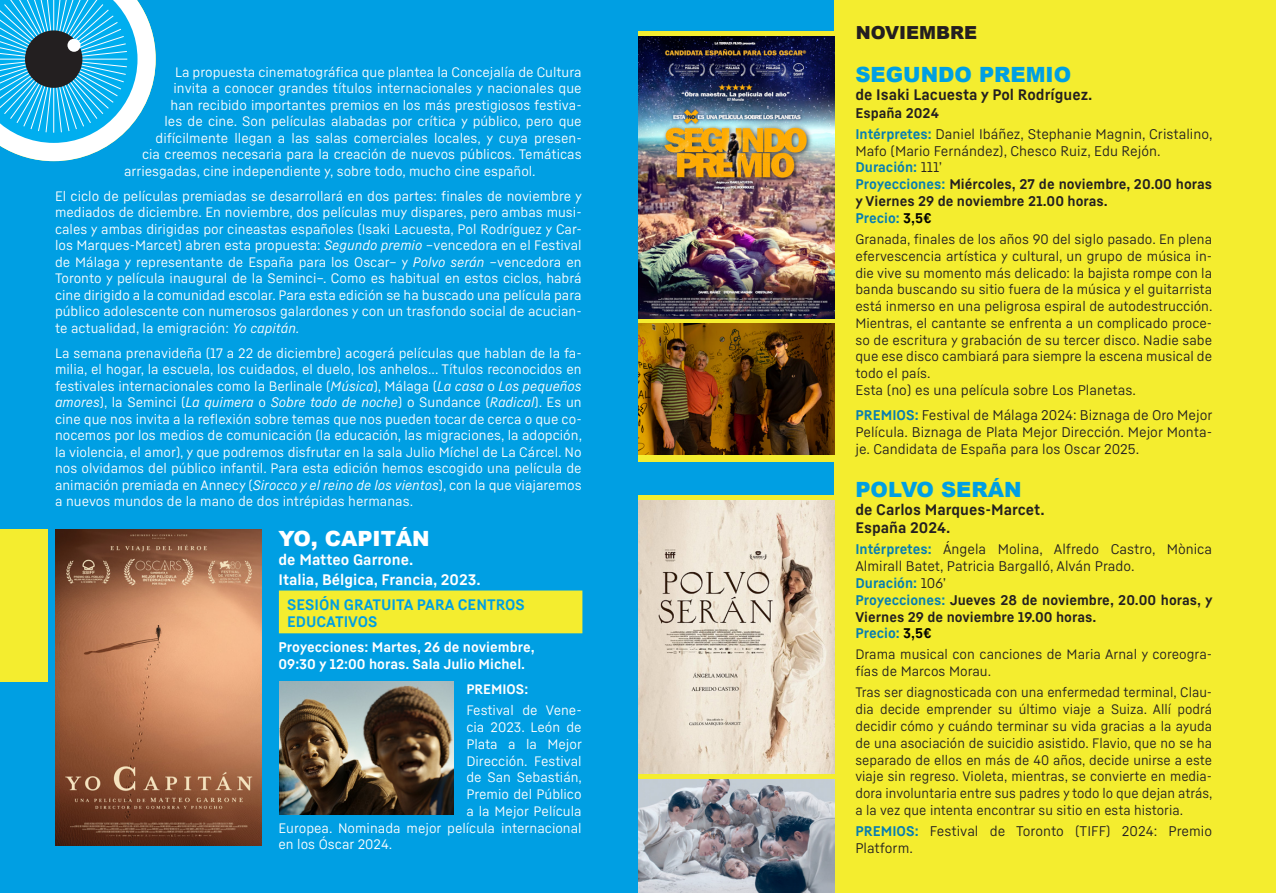
<style>
.page{position:relative;width:1276px;height:893px;background:#fff}
.page>*{position:absolute;margin:0;border:0;box-sizing:border-box;transform-origin:0 0}
.t1{font:21px "Arial MT Black";color:#009fe3}
.t2{font:21px "Arial MT Black";color:#fff}
.t3{font:18px "Arial MT Black";color:#231f20}
.t4{font:700 15px/18px "Fabrikat Normal";color:#231f20}
.t5{font:700 15px "Fabrikat Normal";color:#fff}
.Cuerpo{font:700 15px/16.8px "Fabrikat Normal";color:#009fe3}
.t6{font:13.8px/16.8px "Fabrikat Normal";color:#231f20}
.t7{font:700 13.8px/16.8px "Fabrikat Normal";color:#231f20}
.Cuerpo-2{font:700 13.8px "Fabrikat Normal";color:#fff}
.Cuerpo-3{font:700 13.8px "Fabrikat Normal";color:#077db1}
.Pa1{font:13.5px/16.5px "Fabrikat Normal";color:#fff;text-align:justify}
.t8{font:13.5px/16.8px "Fabrikat Normal";color:#231f20;text-align:justify}
.Cuerpo-4{font:13.5px "Fabrikat Normal";color:#fff}
.Cuerpo-5{font:700 13.5px "Fabrikat Normal";color:#fff}
.s1{font-style:italic}
.s2{font-weight:700;color:#077db1}
.s3{font-weight:400;color:#231f20}
.s4{color:#077db1}
.s5{color:#000}
</style>
<div class="page">
<div style="left:638px;top:0;width:638px;height:893px;background:#f4ed2f"></div>
<div style="left:0;top:0;width:638px;height:893px;background:#009fe3"></div>
<div style="left:0;top:529px;width:47px;height:153px;background:#f4ed2f"></div>
<img style="left:638px;top:37px;width:196px;height:281px">
<img style="left:638px;top:501px;width:196px;height:273px">
<svg style="left:0;top:0;width:156px;height:161px"></svg>
<hr style="left:54px;top:59px;width:73px;height:1px;background:#fff">
<div style="left:25px;top:30px;width:57px;height:58px;background:#231f20;border-radius:50%"></div>
<div style="left:67px;top:39px;width:14px;height:13px;background:#fff;border-radius:50%"></div>
<div style="left:638px;top:0;width:196px;height:30px;background:#009fe3"></div>
<div style="left:638px;top:462px;width:196px;height:33px;background:#009fe3"></div>
<img style="left:638px;top:323px;width:196px;height:132px">
<img style="left:638px;top:779px;width:196px;height:114px">
<div style="left:279px;top:590px;width:303px;height:43px;background:#f4ed2f;border:2px solid #f4ed2f"></div>
<img style="left:55px;top:529px;width:206px;height:317px">
<img style="left:280px;top:681px;width:173px;height:133px">
<p class="Pa1" style="left:175px;top:63px;width:408px">La propuesta cinematográfica que plantea la Concejalía de Cultura</p>
<p class="Pa1" style="left:173px;top:80px;width:410px">invita a conocer grandes títulos internacionales y nacionales que</p>
<p class="Pa1" style="left:170px;top:96px;width:412px">han recibido importantes premios en los más prestigiosos festiva-</p>
<p class="Pa1" style="left:165px;top:113px;width:419px">les de cine. Son películas alabadas por crítica y público, pero que</p>
<p class="Pa1" style="left:155px;top:129px;width:428px">difícilmente llegan a las salas comerciales locales, y cuya presen-</p>
<p class="Pa1" style="left:142px;top:146px;width:441px">cia creemos necesaria para la creación de nuevos públicos. Temáticas</p>
<p class="Pa1" style="left:124px;top:162px;width:413px">arriesgadas, cine independiente y, sobre todo, mucho cine español.</p>
<p class="Pa1" style="left:55px;top:187px;width:528px">El ciclo de películas premiadas se desarrollará en dos partes: finales de noviembre y mediados de diciembre. En noviembre, dos películas muy dispares, pero ambas musi&shy;cales y ambas dirigidas por cineastas españoles (Isaki Lacuesta, Pol Rodríguez y Car&shy;los Marques-Marcet) abren esta propuesta: <span class="s1">Segundo premio</span> –vencedora en el Festival de Málaga y representante de España para los Oscar– y <span class="s1">Polvo serán</span> –vencedora en Toronto y película inaugural de la Seminci–. Como es habitual en estos ciclos, habrá cine dirigido a la comunidad escolar. Para esta edición se ha buscado una película para público adolescente con numerosos galardones y con un trasfondo social de acucian&shy;te actualidad, la emigración: <span class="s1">Yo capitán.</span></p>
<p class="Pa1" style="left:55px;top:344px;width:528px">La semana prenavideña (17 a 22 de diciembre) acogerá películas que hablan de la fa&shy;milia, el hogar, la escuela, los cuidados, el duelo, los anhelos... Títulos reconocidos en festivales internacionales como la Berlinale (<span class="s1">Música</span>), Málaga (<span class="s1">La casa</span> o <span class="s1">Los pequeños amores</span>), la Seminci (<span class="s1">La quimera</span> o <span class="s1">Sobre todo de noche</span>) o Sundance (<span class="s1">Radical</span>). Es un cine que nos invita a la reflexión sobre temas que nos pueden tocar de cerca o que co&shy;nocemos por los medios de comunicación (la educación, las migraciones, la adopción, la violencia, el amor), y que podremos disfrutar en la sala Julio Míchel de La Cárcel. No nos olvidamos del público infantil. Para esta edición hemos escogido una película de animación premiada en Annecy (<span class="s1">Sirocco y el reino de los vientos</span>), con la que viajaremos a nuevos mundos de la mano de dos intrépidas hermanas.</p>
<p class="t2" style="left:278px;top:525px;width:153px">YO, CAPITÁN</p>
<p class="t5" style="left:278px;top:550px;width:136px">de Matteo Garrone.</p>
<p class="t5" style="left:278px;top:569px;width:204px">Italia, Bélgica, Francia, 2023.</p>
<p class="Cuerpo" style="left:287px;top:596px;width:239px">SESIÓN GRATUITA PARA CENTROS<br>EDUCATIVOS</p>
<p class="Cuerpo-2" style="left:278px;top:638px;width:258px">Proyecciones: Martes, 26 de noviembre,</p>
<p class="Cuerpo-2" style="left:278px;top:655px;width:248px">09:30 y 12:00 horas. Sala Julio Michel.</p>
<p class="Cuerpo-5" style="left:466px;top:680px;width:63px">PREMIOS:</p>
<p class="Cuerpo-4" style="left:466px;top:701px;width:117px">Festival de Vene-</p>
<p class="Cuerpo-4" style="left:466px;top:718px;width:117px">cia 2023. León de</p>
<p class="Cuerpo-4" style="left:466px;top:735px;width:117px">Plata a la Mejor</p>
<p class="Cuerpo-4" style="left:466px;top:752px;width:117px">Dirección. Festival</p>
<p class="Cuerpo-4" style="left:466px;top:769px;width:117px">de San Sebastián,</p>
<p class="Cuerpo-4" style="left:466px;top:785px;width:117px">Premio del Público</p>
<p class="Cuerpo-4" style="left:466px;top:802px;width:117px">a la Mejor Película</p>
<p class="Cuerpo-4" style="left:278px;top:819px;width:305px">Europea. Nominada mejor película internacional</p>
<p class="Cuerpo-4" style="left:278px;top:836px;width:115px">en los Óscar 2024.</p>
<p class="t3" style="left:856px;top:21px;width:123px">NOVIEMBRE</p>
<p class="t1" style="left:855px;top:61px;width:217px">SEGUNDO PREMIO</p>
<p class="t4" style="left:855px;top:85px;width:239px">de Isaki Lacuesta y Pol Rodríguez.</p>
<p class="t7" style="left:855px;top:104px;width:85px">España 2024</p>
<p class="t6" style="left:855px;top:125px;width:359px"><span class="s2">Intérpretes:</span> Daniel Ibáñez, Stephanie Magnin, Cristalino,<br>Mafo (Mario Fernández), Chesco Ruiz, Edu Rejón.</p>
<p class="Cuerpo-3" style="left:855px;top:158px;width:88px">Duración: <span class="s3">111’</span></p>
<p class="t7" style="left:855px;top:176px;width:358px"><span class="s4">Proyecciones:</span> Miércoles, 27 de noviembre, 20.00 horas y Viernes 29 de noviembre 21.00 horas.</p>
<p class="Cuerpo-3" style="left:855px;top:209px;width:78px">Precio: <span class="s5">3,5€</span></p>
<p class="t8" style="left:855px;top:230px;width:359px">Granada, finales de los años 90 del siglo pasado. En plena efervescencia artística y cultural, un grupo de música in&shy;die vive su momento más delicado: la bajista rompe con la banda buscando su sitio fuera de la música y el guitarrista está inmerso en una peligrosa espiral de autodestrucción.<br>Mientras, el cantante se enfrenta a un complicado proce&shy;so de escritura y grabación de su tercer disco. Nadie sabe que ese disco cambiará para siempre la escena musical de todo el país.</p>
<p class="t6" style="left:855px;top:381px;width:282px">Esta (no) es una película sobre Los Planetas.</p>
<p class="t6" style="left:855px;top:407px;width:358px;text-align:justify"><span class="s2">PREMIOS:</span> Festival de Málaga 2024: Biznaga de Oro Mejor Película. Biznaga de Plata Mejor Dirección. Mejor Monta&shy;je. Candidata de España para los Oscar 2025.</p>
<p class="t1" style="left:855px;top:477px;width:168px">POLVO SERÁN</p>
<p class="t4" style="left:855px;top:501px;width:191px">de Carlos Marques-Marcet.<br>España 2024.</p>
<p class="t6" style="left:855px;top:541px;width:358px"><span class="s2">Intérpretes:</span> Ángela Molina, Alfredo Castro, Mònica<br>Almirall Batet, Patricia Bargalló, Alván Prado.</p>
<p class="Cuerpo-3" style="left:855px;top:574px;width:92px">Duración: <span class="s3">106’</span></p>
<p class="t7" style="left:855px;top:591px;width:359px"><span class="s4">Proyecciones:</span> Jueves 28 de noviembre, 20.00 horas, y<br>Viernes 29 de noviembre 19.00 horas.</p>
<p class="Cuerpo-3" style="left:855px;top:624px;width:78px">Precio: <span class="s5">3,5€</span></p>
<p class="t8" style="left:855px;top:646px;width:358px">Drama musical con canciones de Maria Arnal y coreogra&shy;fías de Marcos Morau.</p>
<p class="t8" style="left:855px;top:684px;width:359px">Tras ser diagnosticada con una enfermedad terminal, Clau&shy;dia decide emprender su último viaje a Suiza. Allí podrá decidir cómo y cuándo terminar su vida gracias a la ayuda de una asociación de suicidio asistido. Flavio, que no se ha separado de ellos en más de 40 años, decide unirse a este viaje sin regreso. Violeta, mientras, se convierte en media&shy;dora involuntaria entre sus padres y todo lo que dejan atrás, a la vez que intenta encontrar su sitio en esta historia.</p>
<p class="t6" style="left:855px;top:822px;width:358px"><span class="s2">PREMIOS:</span> Festival de Toronto (TIFF) 2024: Premio<br>Platform.</p>
</div>
